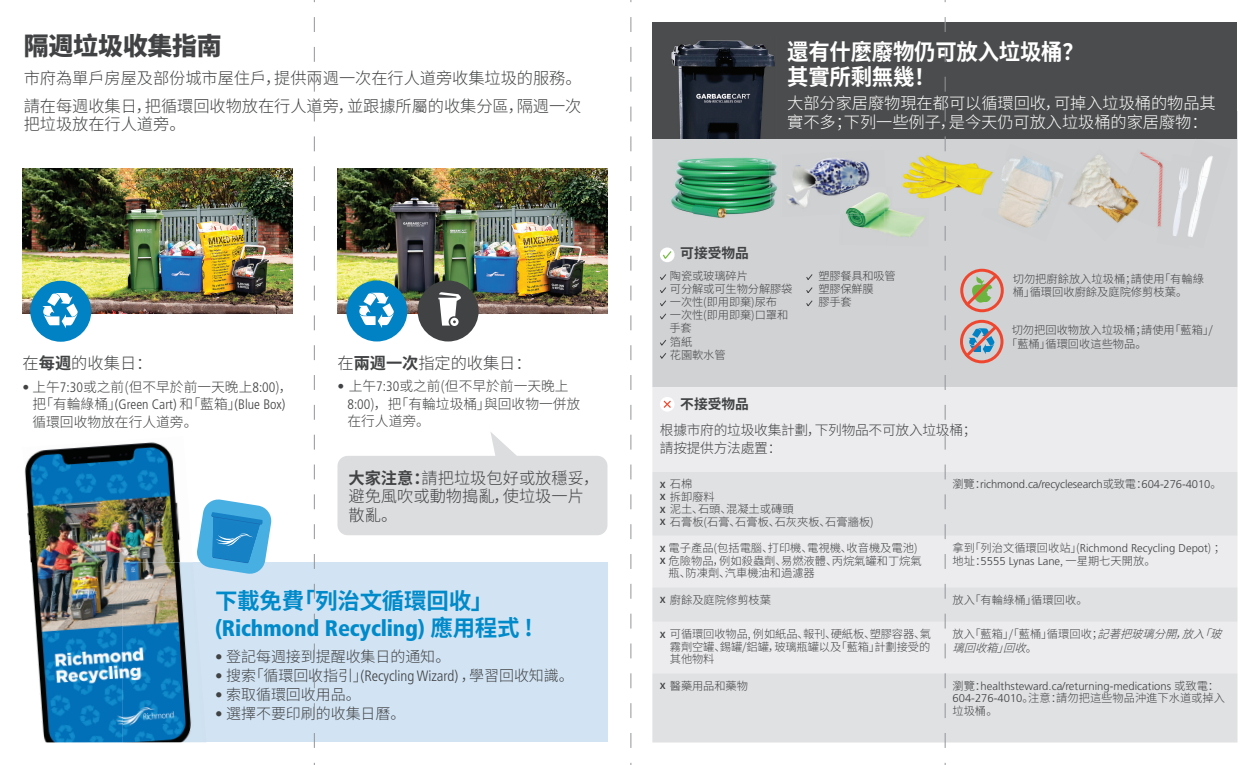
<style>
.page{position:relative;width:1260px;height:765px;background:#fff}
.page>*{position:absolute;margin:0;border:0;box-sizing:border-box;transform-origin:0 0}
.t1{font:800 25px "Source Han Sans CN";letter-spacing:-.01em;color:#414243}
.t2{font:900 condensed 22.5px "Frutiger LT Std";letter-spacing:-.01em;color:#008aca}
.t3{font:700 22.5px/25px "Source Han Sans CN";letter-spacing:-.01em;color:#fff;scale:.95 1}
.t4{font:700 22.5px "Source Han Sans CN";letter-spacing:-.01em;color:#008aca}
.t5{font:300 16.25px/18.8px "Source Han Sans CN";letter-spacing:-.005em;color:#414243}
.t6{font:300 16.25px/18.8px "Source Han Sans CN";letter-spacing:-.005em;color:#fff}
.t7{font:300 15px "Source Han Sans CN";letter-spacing:-.005em;color:#414243}
.t8{font:300 13.75px/17.5px "Source Han Sans CN";color:#414243}
.t9{font:300 13.75px/18.8px "Source Han Sans CN";letter-spacing:-.02em;color:#414243}
.t10{font:300 condensed 13.75px "Frutiger LT Std";color:#414243}
.t11{font:700 13.75px "Source Han Sans CN";color:#414243}
.t12{font:300 11.25px/13.1px "Source Han Sans CN";color:#414243}
.t13{font:300 11.25px/12.5px "Frutiger LT Std";color:#414243}
.t14{font:italic 300 11.25px/13.4px "Source Han Sans CN";color:#414243}
.t15{font:300 11.25px/13.1px "Source Han Sans CN";letter-spacing:-.02em;color:#414243}
.s1{font-weight:700}
.s2{font-family:"Frutiger LT Std"}
.s3{font-family:"Frutiger LT Std";font-stretch:condensed}
.s4{font-family:"Source Han Sans CN";font-stretch:normal}
.s5{font-family:"Source Han Sans CN";font-weight:700;font-stretch:normal}
.s6{font-weight:500}
.s7{font-family:"Source Han Sans CN"}
.s8{font-style:normal}
</style>
<div class="page">
<div style="left:652px;top:139px;width:586px;height:248px;background:#d1d2d4"></div>
<div style="left:652px;top:387px;width:586px;height:85px;background:#ececee"></div>
<svg style="left:652px;top:472px;width:586px;height:270px;background:#e5e5e7"></svg>
<div style="left:660px;top:248px;width:15px;height:14px;background:#fff;border-radius:50%"></div>
<svg style="left:662px;top:251px;width:10px;height:10px"></svg>
<svg style="left:659px;top:273px;width:8px;height:8px"></svg>
<svg style="left:659px;top:287px;width:8px;height:34px"></svg>
<svg style="left:659px;top:339px;width:8px;height:21px"></svg>
<svg style="left:806px;top:273px;width:7px;height:8px"></svg>
<svg style="left:806px;top:287px;width:7px;height:21px"></svg>
<div style="left:660px;top:397px;width:15px;height:15px;background:#fff;border-radius:50%"></div>
<svg style="left:663px;top:400px;width:8px;height:8px"></svg>
<div style="left:652px;top:22px;width:586px;height:117px;background:#4b4c4d"></div>
<img style="left:671px;top:40px;width:104px;height:99px">
<img style="left:1006px;top:144px;width:36px;height:40px">
<img style="left:1028px;top:157px;width:46px;height:49px">
<img style="left:981px;top:184px;width:47px;height:45px">
<img style="left:1013px;top:193px;width:47px;height:48px">
<img style="left:782px;top:153px;width:32px;height:31px">
<img style="left:814px;top:151px;width:35px;height:33px">
<img style="left:849px;top:150px;width:37px;height:32px">
<img style="left:782px;top:184px;width:35px;height:33px">
<img style="left:816px;top:182px;width:35px;height:33px">
<img style="left:851px;top:181px;width:35px;height:5px">
<img style="left:1189px;top:215px;width:24px;height:33px">
<img style="left:1197px;top:182px;width:25px;height:33px">
<img style="left:1191px;top:139px;width:41px;height:43px">
<img style="left:1156px;top:229px;width:33px;height:19px">
<img style="left:1171px;top:154px;width:20px;height:9px">
<img style="left:1167px;top:200px;width:30px;height:44px">
<img style="left:1179px;top:157px;width:26px;height:45px">
<img style="left:1160px;top:158px;width:11px;height:31px">
<img style="left:1126px;top:149px;width:34px;height:40px">
<img style="left:1135px;top:189px;width:30px;height:40px">
<img style="left:1128px;top:216px;width:20px;height:3px">
<img style="left:1165px;top:163px;width:16px;height:37px">
<img style="left:1159px;top:196px;width:16px;height:35px">
<img style="left:1062px;top:172px;width:66px;height:46px">
<img style="left:1078px;top:149px;width:46px;height:46px">
<img style="left:1080px;top:195px;width:47px;height:46px">
<img style="left:1056px;top:179px;width:14px;height:21px">
<img style="left:1112px;top:174px;width:36px;height:42px">
<img style="left:338px;top:169px;width:270px;height:145px">
<img style="left:22px;top:169px;width:270px;height:145px">
<div style="left:960px;top:269px;width:44px;height:43px;border:3px solid #ef472f;border-radius:50%"></div>
<svg style="left:962px;top:272px;width:38px;height:38px"></svg>
<img style="left:667px;top:146px;width:115px;height:77px">
<img style="left:768px;top:155px;width:14px;height:31px">
<img style="left:770px;top:186px;width:12px;height:32px">
<img style="left:892px;top:149px;width:114px;height:30px">
<img style="left:892px;top:179px;width:103px;height:29px">
<img style="left:995px;top:155px;width:11px;height:27px">
<img style="left:984px;top:182px;width:22px;height:26px">
<img style="left:884px;top:187px;width:45px;height:59px">
<img style="left:839px;top:196px;width:46px;height:49px">
<img style="left:840px;top:186px;width:46px;height:28px">
<img style="left:892px;top:187px;width:37px;height:21px">
<div style="left:123px;top:562px;width:485px;height:180px;background:#d2e4f4"></div>
<img style="left:24px;top:442px;width:157px;height:132px">
<img style="left:32px;top:570px;width:91px;height:172px">
<img style="left:123px;top:562px;width:69px;height:180px">
<svg style="left:197px;top:499px;width:75px;height:75px"></svg>
<div style="left:30px;top:281px;width:61px;height:61px;background:#0082c5;border-radius:50%"></div>
<svg style="left:42px;top:293px;width:36px;height:35px"></svg>
<div style="left:346px;top:281px;width:61px;height:61px;background:#0082c5;border-radius:50%"></div>
<svg style="left:359px;top:293px;width:35px;height:35px"></svg>
<div style="left:418px;top:281px;width:61px;height:61px;background:#414243;border-radius:50%"></div>
<svg style="left:438px;top:292px;width:23px;height:34px"></svg>
<div style="left:337px;top:456px;width:270px;height:79px;background:#dcdddf;border-radius:10px"></div>
<svg style="left:490px;top:432px;width:27px;height:24px"></svg>
<div style="left:960px;top:320px;width:44px;height:43px;border:3px solid #ef472f;border-radius:50%"></div>
<svg style="left:962px;top:323px;width:38px;height:38px"></svg>
<svg style="left:314px;top:0;width:1px;height:765px"></svg>
<svg style="left:631px;top:0;width:1px;height:765px"></svg>
<svg style="left:945px;top:0;width:1px;height:765px"></svg>
<h1 class="t1" style="left:24px;top:32px;width:200px">隔週垃圾收集指南</h1>
<h3 class="t5" style="left:24px;top:65px;width:560px;line-height:27.5px">市府為單戶房屋及部份城市屋住戶，提供兩週一次在行人道旁收集垃圾的服務。請在每週收集日，把循環回收物放在行人道旁，並跟據所屬的收集分區，隔週一次</h3>
<h3 class="t5" style="left:24px;top:115px;width:163px">把垃圾放在行人道旁。</h3>
<h3 class="t5" style="left:22px;top:354px;width:131px">在<span class="s1">每週</span>的收集日：</h3>
<p class="t8" style="left:22px;top:378px;width:272px"><span class="s2">•</span> 上午<span class="s3">7:30</span>或之前(但不早於前一天晚上<span class="s3">8:00</span>)，</p>
<p class="t10" style="left:32px;top:397px;width:254px"><span class="s4">把「有輪綠桶」</span>(Green Cart) <span class="s4">和「藍箱」</span>(Blue Box)</p>
<p class="t8" style="left:32px;top:413px;width:167px">循環回收物放在行人道旁。</p>
<h3 class="t5" style="left:338px;top:354px;width:196px">在<span class="s1">兩週一次</span>指定的收集日：</h3>
<p class="t8" style="left:347px;top:378px;width:234px;text-indent:-10px"><span class="s2">•</span> 上午<span class="s3">7:30</span>或之前(但不早於前一天晚上<br><span class="s3">8:00</span>)，把「有輪垃圾桶」與回收物一併放在行人道旁。</p>
<h3 class="t5" style="left:348px;top:469px;width:252px"><span class="s1">大家注意：</span>請把垃圾包好或放穩妥，避免風吹或動物搗亂，使垃圾一片散亂。</h3>
<h2 class="t4" style="left:215px;top:588px;width:280px">下載免費「列治文循環回收」</h2>
<h2 class="t2" style="left:215px;top:615px;width:319px">(Richmond Recycling) <span class="s5">應用程式 !</span></h2>
<h3 class="t7" style="left:215px;top:649px;width:237px"><span class="s2">•</span> 登記每週接到提醒收集日的通知。</h3>
<h3 class="t7" style="left:215px;top:667px;width:360px"><span class="s2">•</span> 搜索「循環回收指引」<span class="s3">(Recycling Wizard)</span> ，學習回收知識。</h3>
<h3 class="t7" style="left:215px;top:686px;width:147px"><span class="s2">•</span> 索取循環回收用品。</h3>
<h3 class="t7" style="left:215px;top:705px;width:192px"><span class="s2">•</span> 選擇不要印刷的收集日曆。</h3>
<h2 class="t3" style="left:787px;top:40px;width:314px">還有什麼廢物仍可放入垃圾桶？其實所剩無幾！</h2>
<h3 class="t6" style="left:787px;top:94px;width:430px">大部分家居廢物現在都可以循環回收，可掉入垃圾桶的物品其實不多；下列一些例子，是今天仍可放入垃圾桶的家居廢物：</h3>
<p class="t11" style="left:680px;top:246px;width:70px">可接受物品</p>
<p class="t12" style="left:669px;top:269px;width:125px">陶瓷或玻璃碎片<br>可分解或可生物分解膠袋一次性(即用即棄)尿布<br>一次性(即用即棄)口罩和手套<br>箔紙<br>花園軟水管</p>
<p class="t15" style="left:818px;top:269px;width:79px">塑膠餐具和吸管塑膠保鮮膜<br>膠手套</p>
<p class="t11" style="left:680px;top:396px;width:70px">不接受物品</p>
<p class="t9" style="left:660px;top:421px;width:318px">根據市府的垃圾收集計劃，下列物品不可放入垃圾桶；請按提供方法處置：</p>
<p class="t12" style="left:660px;top:478px;width:215px;line-height:12.5px"><span class="s6">x</span> 石棉<br><span class="s6">x</span> 拆卸廢料<br><span class="s6">x</span> 泥土、石頭、混凝土或磚頭<br><span class="s6">x</span> 石膏板(石膏、石膏板、石灰夾板、石膏牆板)</p>
<p class="t13" style="left:953px;top:478px;width:271px"><span class="s7">瀏覽：</span>richmond.ca/recyclesearch<span class="s7">或致電：</span>604-276-4010<span class="s7">。</span></p>
<p class="t12" style="left:660px;top:542px;width:259px"><span class="s6">x</span> 電子產品(包括電腦、打印機、電視機、收音機及電池)</p>
<p class="t12" style="left:660px;top:554px;width:263px"><span class="s6">x</span> 危險物品，例如殺蟲劑、易燃液體、丙烷氣罐和丁烷氣</p>
<p class="t12" style="left:669px;top:567px;width:148px">瓶、防凍劑、汽車機油和過濾器</p>
<p class="t12" style="left:1013px;top:272px;width:193px;line-height:13.5px">切勿把廚餘放入垃圾桶；請使用「有輪綠桶」循環回收廚餘及庭院修剪枝葉。</p>
<p class="t12" style="left:1006px;top:324px;width:209px;line-height:13.5px;text-indent:5px">切勿把回收物放入垃圾桶；請使用「藍箱」/「藍桶」循環回收這些物品。</p>
<p class="t13" style="left:953px;top:542px;width:274px"><span class="s7">拿到「列治文循環回收站」(</span>Richmond Recycling Depot<span class="s7">) ；地址：</span>5555 Lynas Lane<span class="s7">, 一星期七天開放。</span></p>
<p class="t12" style="left:660px;top:593px;width:113px"><span class="s6">x</span> 廚餘及庭院修剪枝葉</p>
<p class="t12" style="left:953px;top:593px;width:137px">放入「有輪綠桶」循環回收。</p>
<p class="t12" style="left:670px;top:628px;width:263px;line-height:12.5px;text-align:justify;text-indent:-10px"><span class="s6">x</span> 可循環回收物品, 例如紙品、報刊、硬紙板、塑膠容器、氣霧劑空罐、錫罐/鋁罐，玻璃瓶罐以及「藍箱」計劃接受的其他物料</p>
<p class="t14" style="left:953px;top:628px;width:279px"><span class="s8">放入「藍箱」/「藍桶」循環回收；</span>記著把玻璃分開，放入「玻璃回收箱」回收<span class="s8">。</span></p>
<p class="t12" style="left:660px;top:679px;width:90px"><span class="s6">x</span> 醫藥用品和藥物</p>
<p class="t13" style="left:952px;top:680px;width:268px"><span class="s7">瀏覽：</span>healthsteward.ca/returning-medications <span class="s7">或致電：</span></p>
<p class="t12" style="left:952px;top:692px;width:274px;line-height:12.5px"><span class="s2">604-276-4010</span>。注意：請勿把這些物品沖進下水道或掉入垃圾桶。</p>
</div>
